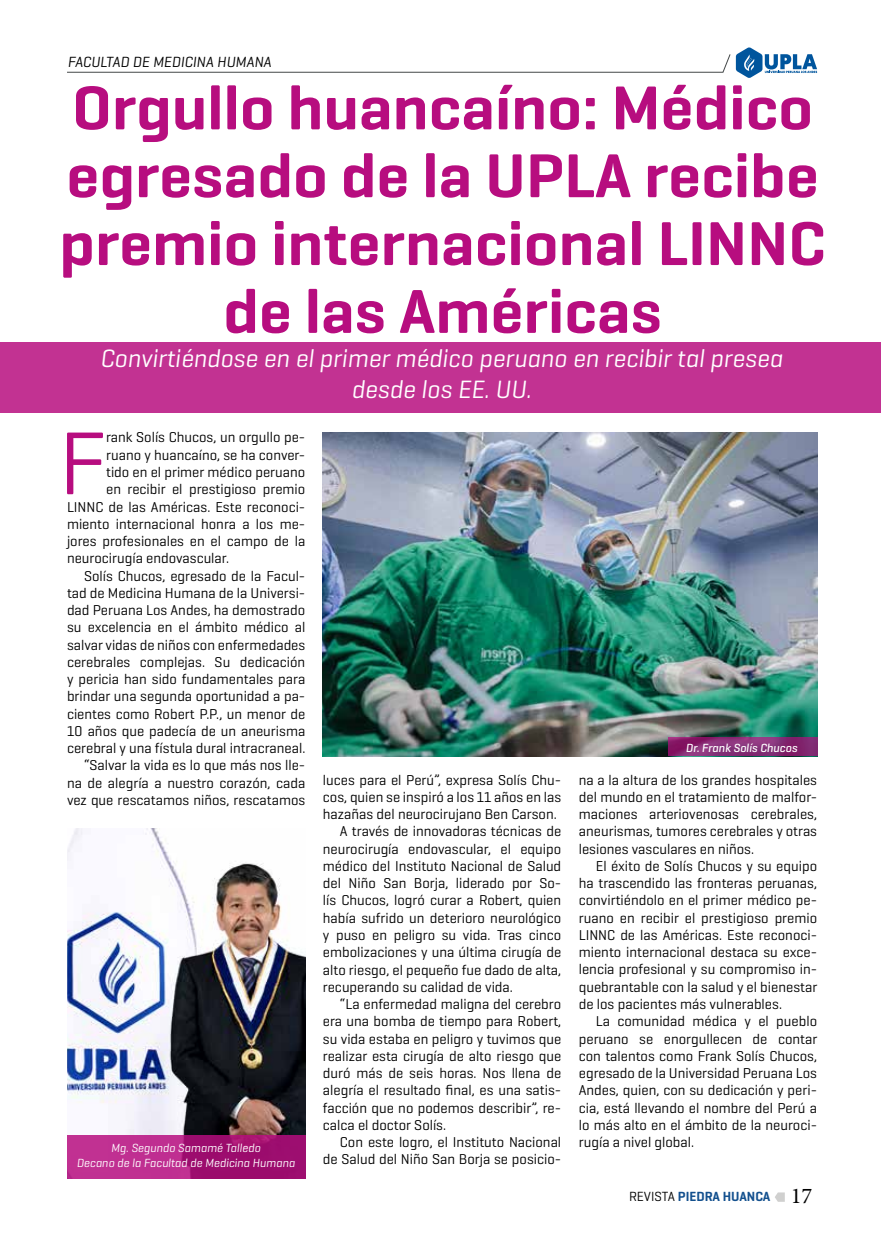
<style>
.page{position:relative;width:881px;height:1255px;background:#fff}
.page>*{position:absolute;margin:0;border:0;box-sizing:border-box;transform-origin:0 0}
.t1{font:90.6px "Geogrotesque Cyr";color:#b70d7f}
.t2{font:600 63px/67.8px "Geogrotesque Cyr";color:#b70d7f;text-align:center;scale:1.05 1}
.t3{font:italic 25.5px/30.6px "Geogrotesque Cyr";color:#fff;text-align:center}
.t4{font:italic 15px "Geogrotesque Cyr";color:#000}
.t5{font:14.55px/17.2px "Geogrotesque Cyr";color:#000;text-align:justify}
.t6{font:600 13.5px "Geogrotesque Cyr";color:#13508e}
.t7{font:italic 12px/15px "Geogrotesque Cyr";color:#fff;text-align:center}
.t8{font:italic 500 12px "Geogrotesque Cyr";color:#fff}
.s1{font-weight:400;color:#000}
.s2{font-family:"Minion Pro";font-weight:400;font-size:22.5px;color:#000}
</style>
<div class="page">
<svg style="left:67px;top:47px;width:749px;height:31px"></svg>
<svg style="left:775px;top:1192px;width:9px;height:9px"></svg>
<img style="left:323px;top:432px;width:493px;height:324px">
<svg style="left:667px;top:737px;width:149px;height:19px;background:#852a73"></svg>
<div style="left:0;top:342px;width:880px;height:71px;background:#c23292"></div>
<img style="left:67px;top:828px;width:238px;height:306px">
<svg style="left:67px;top:1134px;width:238px;height:44px;background:#ae2080"></svg>
<p class="t4" style="left:68px;top:52px;width:205px">FACULTAD DE MEDICINA HUMANA</p>
<h2 class="t2" style="left:59px;top:73px;width:731px">Orgullo huancaíno: Médico egresado de la UPLA recibe premio internacional LINNC de las Américas</h2>
<h3 class="t3" style="left:101px;top:342px;width:683px">Convirtiéndose en el primer médico peruano en recibir tal presea desde los EE. UU.</h3>
<h1 class="t1" style="left:59px;top:407px;width:49px">F</h1>
<p class="t5" style="left:106px;top:428px;width:201px">rank Solís Chucos, un orgullo pe-</p>
<p class="t5" style="left:106px;top:445px;width:201px">ruano y huancaíno, se ha conver-</p>
<p class="t5" style="left:106px;top:463px;width:201px">tido en el primer médico peruano</p>
<p class="t5" style="left:106px;top:480px;width:201px">en recibir el prestigioso premio</p>
<p class="t5" style="left:67px;top:497px;width:240px">LINNC de las Américas. Este reconoci-</p>
<p class="t5" style="left:67px;top:514px;width:240px">miento internacional honra a los me-</p>
<p class="t5" style="left:67px;top:532px;width:240px">jores profesionales en el campo de la</p>
<p class="t5" style="left:67px;top:549px;width:164px">neurocirugía endovascular.</p>
<p class="t5" style="left:84px;top:566px;width:223px">Solís Chucos, egresado de la Facul-</p>
<p class="t5" style="left:67px;top:583px;width:240px">tad de Medicina Humana de la Universi-</p>
<p class="t5" style="left:67px;top:601px;width:240px">dad Peruana Los Andes, ha demostrado</p>
<p class="t5" style="left:67px;top:618px;width:240px">su excelencia en el ámbito médico al</p>
<p class="t5" style="left:67px;top:635px;width:240px">salvar vidas de niños con enfermedades</p>
<p class="t5" style="left:67px;top:653px;width:240px">cerebrales complejas. Su dedicación</p>
<p class="t5" style="left:67px;top:670px;width:240px">y pericia han sido fundamentales para</p>
<p class="t5" style="left:67px;top:687px;width:240px">brindar una segunda oportunidad a pa-</p>
<p class="t5" style="left:67px;top:704px;width:240px">cientes como Robert P.P., un menor de</p>
<p class="t5" style="left:67px;top:721px;width:240px">10 años que padecía de un aneurisma</p>
<p class="t5" style="left:67px;top:739px;width:240px">cerebral y una fístula dural intracraneal.</p>
<p class="t5" style="left:84px;top:756px;width:223px">“Salvar la vida es lo que más nos lle-</p>
<p class="t5" style="left:67px;top:773px;width:240px">na de alegría a nuestro corazón, cada</p>
<p class="t5" style="left:67px;top:790px;width:240px">vez que rescatamos niños, rescatamos</p>
<p class="t7" style="left:77px;top:1139px;width:220px">Mg. Segundo Samamé Talledo<br>Decano de la Facultad de Medicina Humana</p>
<p class="t5" style="left:323px;top:770px;width:240px">luces para el Perú”, expresa Solís Chu-</p>
<p class="t5" style="left:323px;top:787px;width:240px">cos, quien se inspiró a los 11 años en las</p>
<p class="t5" style="left:323px;top:805px;width:235px">hazañas del neurocirujano Ben Carson.</p>
<p class="t5" style="left:340px;top:822px;width:223px">A través de innovadoras técnicas de</p>
<p class="t5" style="left:323px;top:839px;width:240px">neurocirugía endovascular, el equipo</p>
<p class="t5" style="left:323px;top:857px;width:240px">médico del Instituto Nacional de Salud</p>
<p class="t5" style="left:323px;top:874px;width:240px">del Niño San Borja, liderado por So-</p>
<p class="t5" style="left:323px;top:891px;width:240px">lís Chucos, logró curar a Robert, quien</p>
<p class="t5" style="left:323px;top:908px;width:240px">había sufrido un deterioro neurológico</p>
<p class="t5" style="left:323px;top:925px;width:240px">y puso en peligro su vida. Tras cinco</p>
<p class="t5" style="left:323px;top:943px;width:240px">embolizaciones y una última cirugía de</p>
<p class="t5" style="left:323px;top:960px;width:240px">alto riesgo, el pequeño fue dado de alta,</p>
<p class="t5" style="left:323px;top:977px;width:191px">recuperando su calidad de vida.</p>
<p class="t5" style="left:340px;top:995px;width:223px">“La enfermedad maligna del cerebro</p>
<p class="t5" style="left:323px;top:1012px;width:240px">era una bomba de tiempo para Robert,</p>
<p class="t5" style="left:323px;top:1029px;width:240px">su vida estaba en peligro y tuvimos que</p>
<p class="t5" style="left:323px;top:1046px;width:240px">realizar esta cirugía de alto riesgo que</p>
<p class="t5" style="left:323px;top:1064px;width:240px">duró más de seis horas. Nos llena de</p>
<p class="t5" style="left:323px;top:1081px;width:240px">alegría el resultado final, es una satis-</p>
<p class="t5" style="left:323px;top:1098px;width:240px">facción que no podemos describir”, re-</p>
<p class="t5" style="left:323px;top:1115px;width:125px">calca el doctor Solís.</p>
<p class="t5" style="left:340px;top:1132px;width:223px">Con este logro, el Instituto Nacional</p>
<p class="t5" style="left:323px;top:1150px;width:240px">de Salud del Niño San Borja se posicio-</p>
<p class="t8" style="left:685px;top:740px;width:113px">Dr. Frank Solís Chucos</p>
<p class="t5" style="left:578px;top:770px;width:240px">na a la altura de los grandes hospitales del mundo en el tratamiento de malfor&shy;maciones arteriovenosas cerebrales, aneurismas, tumores cerebrales y otras lesiones vasculares en niños.</p>
<p class="t5" style="left:578px;top:857px;width:240px;text-indent:17px">El éxito de Solís Chucos y su equipo ha trascendido las fronteras peruanas, convirtiéndolo en el primer médico pe&shy;ruano en recibir el prestigioso premio LINNC de las Américas. Este reconoci&shy;miento internacional destaca su exce&shy;lencia profesional y su compromiso in&shy;quebrantable con la salud y el bienestar de los pacientes más vulnerables.</p>
<p class="t5" style="left:578px;top:1012px;width:240px;text-indent:17px">La comunidad médica y el pueblo peruano se enorgullecen de contar con talentos como Frank Solís Chucos, egresado de la Universidad Peruana Los Andes, quien, con su dedicación y peri&shy;cia, está llevando el nombre del Perú a lo más alto en el ámbito de la neuroci&shy;rugía a nivel global.</p>
<p class="t6" style="left:628px;top:1187px;width:185px"><span class="s1">REVISTA</span> PIEDRA HUANCA <span class="s2">17</span></p>
</div>
